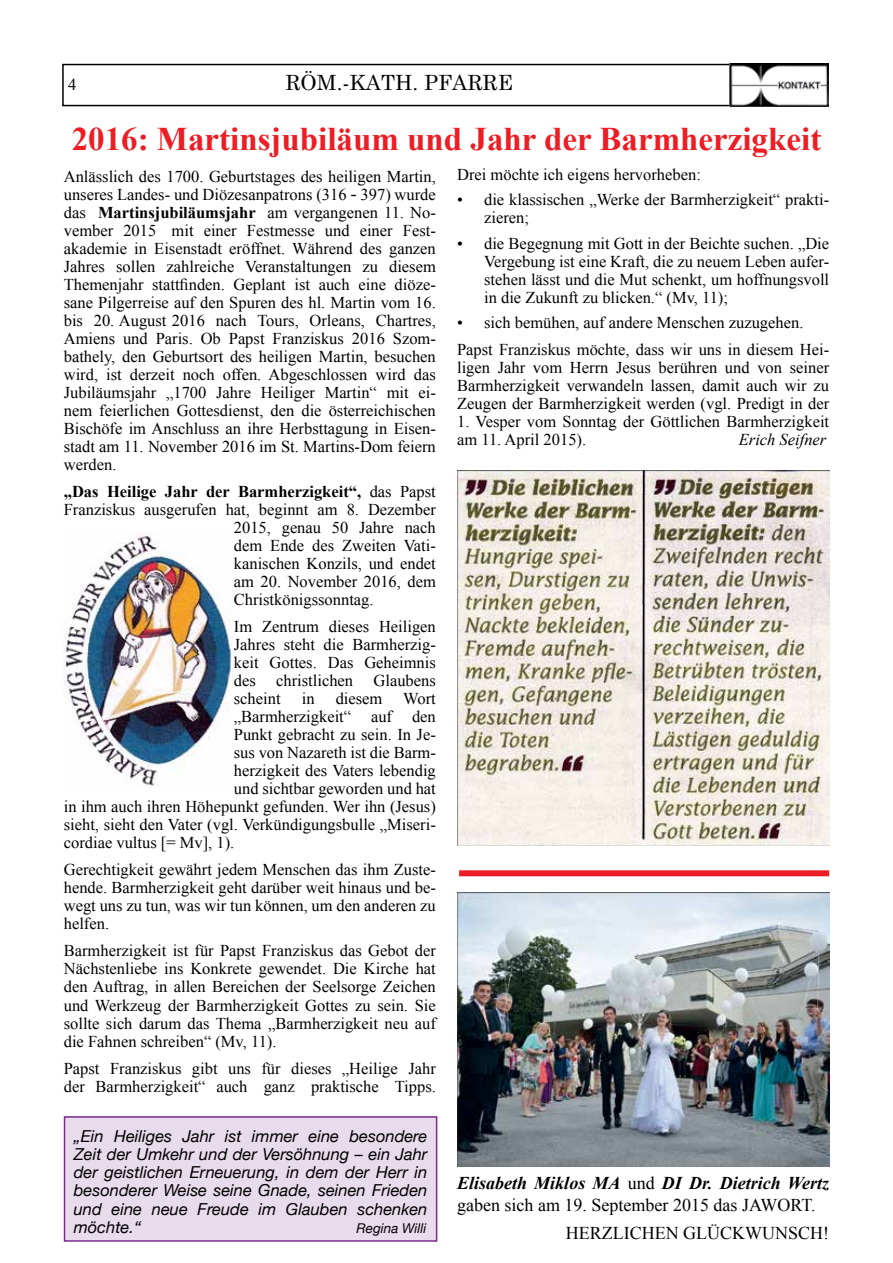
<style>
.page{position:relative;width:893px;height:1263px;background:#fff}
.page>*{position:absolute;margin:0;border:0;box-sizing:border-box;transform-origin:0 0}
.t1{font:700 33px "Times New Roman";color:#ed1d24}
.t2{font:21px "Century Schoolbook";color:#000}
.t3{font:18px/22.5px "Times New Roman";color:#000}
.t4{font:16.5px/18px "Times New Roman";color:#000;text-align:justify}
.t5{font:italic 16.5px/18.1px "Helvetica Neue";color:#000;text-align:justify}
.t6{font:700 16.5px "Times New Roman";color:#000}
.t7{font:italic 16.5px "Times New Roman";color:#000}
.t8{font:italic 13.5px "Helvetica Neue";color:#000}
.s1{font-family:"Helvetica Neue"}
.s2{font-weight:700}
.s3{font-weight:400}
.s4{font-weight:700;font-style:italic}
</style>
<div class="page">
<div style="left:62px;top:64px;width:763px;height:42px;border:2px solid #000"></div>
<img style="left:730px;top:64px;width:99px;height:42px">
<div style="left:459px;top:870px;width:370px;height:6px;background:#ed1d24"></div>
<div style="left:65px;top:1117px;width:372px;height:124px;background:#e8dbec"></div>
<div style="left:64px;top:1116px;width:373px;height:126px;border:2px solid #7d298c"></div>
<img style="left:64px;top:533px;width:169px;height:255px">
<img style="left:457px;top:471px;width:372px;height:375px">
<img style="left:457px;top:892px;width:372px;height:274px">
<p class="t4" style="left:68px;top:75px;width:10px">4</p>
<p class="t2" style="left:285px;top:69px;width:229px">RÖM.-KATH. PFARRE</p>
<h1 class="t1" style="left:72px;top:116px;width:751px">2016: Martinsjubiläum und Jahr der Barmherzigkeit</h1>
<p class="t4" style="left:64px;top:167px;width:374px">Anlässlich des 1700. Geburtstages des heiligen Martin, unseres Landes- und Diözesanpatrons (316 <span class="s1">-</span> 397) wurde das <span class="s2">Martinsjubiläumsjahr</span> am vergangenen 11. No&shy;vember 2015 mit einer Festmesse und einer Fest&shy;akademie in Eisenstadt eröffnet. Während des ganzen Jahres sollen zahlreiche Veranstaltungen zu diesem Themenjahr stattfinden. Geplant ist auch eine diöze&shy;sane Pilgerreise auf den Spuren des hl. Martin vom 16. bis 20. August 2016 nach Tours, Orleans, Chartres, Amiens und Paris. Ob Papst Franziskus 2016 Szom&shy;bathely, den Geburtsort des heiligen Martin, besuchen wird, ist derzeit noch offen. Abgeschlossen wird das Jubiläumsjahr „1700 Jahre Heiliger Martin“ mit ei&shy;nem feierlichen Gottesdienst, den die österreichischen Bischöfe im Anschluss an ihre Herbsttagung in Eisen&shy;stadt am 11. November 2016 im St. Martins-Dom feiern werden.</p>
<p class="t6" style="left:64px;top:480px;width:374px">„Das Heilige Jahr der Barmherzigkeit“, <span class="s3">das Papst</span></p>
<p class="t4" style="left:64px;top:500px;width:374px">Franziskus ausgerufen hat, beginnt am 8. Dezember</p>
<p class="t4" style="left:234px;top:518px;width:203px">2015, genau 50 Jahre nach</p>
<p class="t4" style="left:234px;top:536px;width:203px">dem Ende des Zweiten Vati-</p>
<p class="t4" style="left:234px;top:554px;width:203px">kanischen Konzils, und endet</p>
<p class="t4" style="left:234px;top:572px;width:203px">am 20. November 2016, dem</p>
<p class="t4" style="left:234px;top:590px;width:141px">Christkönigssonntag.</p>
<p class="t4" style="left:234px;top:617px;width:203px">Im Zentrum dieses Heiligen Jahres steht die Barmherzig&shy;keit Gottes. Das Geheimnis des christlichen Glaubens scheint</p>
<p class="t4" style="left:457px;top:165px;width:245px">Drei möchte ich eigens hervorheben:</p>
<p class="t4" style="left:484px;top:190px;width:347px;text-indent:-27px">• die klassischen „Werke der Barmherzigkeit“ prakti&shy;zieren;</p>
<p class="t4" style="left:484px;top:234px;width:347px;text-indent:-27px">• die Begegnung mit Gott in der Beichte suchen. „Die Vergebung ist eine Kraft, die zu neuem Leben aufer&shy;stehen lässt und die Mut schenkt, um hoffnungsvoll in die Zukunft zu blicken.“ (Mv, 11);</p>
<p class="t4" style="left:457px;top:308px;width:374px;line-height:27px">• sich bemühen, auf andere Menschen zuzugehen.<br>Papst Franziskus möchte, dass wir uns in diesem Hei-</p>
<p class="t4" style="left:457px;top:358px;width:374px">ligen Jahr vom Herrn Jesus berühren und von seiner Barmherzigkeit verwandeln lassen, damit auch wir zu Zeugen der Barmherzigkeit werden (vgl. Predigt in der</p>
<p class="t4" style="left:457px;top:412px;width:374px">1. Vesper vom Sonntag der Göttlichen Barmherzigkeit am 11. April 2015).</p>
<p class="t7" style="left:739px;top:428px;width:89px">Erich Seifner</p>
<p class="t4" style="left:302px;top:689px;width:14px">in</p>
<p class="t4" style="left:336px;top:689px;width:48px">diesem</p>
<p class="t4" style="left:403px;top:689px;width:34px">Wort</p>
<p class="t4" style="left:234px;top:707px;width:203px">„Barmherzigkeit“ auf den</p>
<p class="t4" style="left:234px;top:725px;width:203px">Punkt gebracht zu sein. In Je-</p>
<p class="t4" style="left:234px;top:743px;width:203px">sus von Nazareth ist die Barm-</p>
<p class="t4" style="left:234px;top:761px;width:203px">herzigkeit des Vaters lebendig</p>
<p class="t4" style="left:234px;top:779px;width:203px">und sichtbar geworden und hat</p>
<p class="t4" style="left:64px;top:797px;width:374px">in ihm auch ihren Höhepunkt gefunden. Wer ihn (Jesus)</p>
<p class="t4" style="left:64px;top:815px;width:374px">sieht, sieht den Vater (vgl. Verkündigungsbulle „Miseri-</p>
<p class="t4" style="left:64px;top:833px;width:172px">cordiae vultus [= Mv], 1).</p>
<p class="t4" style="left:64px;top:860px;width:374px">Gerechtigkeit gewährt jedem Menschen das ihm Zuste&shy;hende. Barmherzigkeit geht darüber weit hinaus und be&shy;wegt uns zu tun, was wir tun können, um den anderen zu helfen.</p>
<p class="t4" style="left:64px;top:941px;width:374px">Barmherzigkeit ist für Papst Franziskus das Gebot der Nächstenliebe ins Konkrete gewendet. Die Kirche hat den Auftrag, in allen Bereichen der Seelsorge Zeichen und Werkzeug der Barmherzigkeit Gottes zu sein. Sie sollte sich darum das Thema „Barmherzigkeit neu auf die Fahnen schreiben“ (Mv, 11).</p>
<p class="t4" style="left:64px;top:1059px;width:374px">Papst Franziskus gibt uns für dieses „Heilige Jahr der Barmherzigkeit“ auch ganz praktische Tipps.</p>
<p class="t5" style="left:74px;top:1128px;width:355px">„Ein Heiliges Jahr ist immer eine besondere Zeit der Umkehr und der Versöhnung – ein Jahr der geistlichen Erneuerung, in dem der Herr in besonderer Weise seine Gnade, seinen Frieden und eine neue Freude im Glauben schenken möchte.“</p>
<p class="t3" style="left:457px;top:1171px;width:374px"><span class="s4">Elisabeth Miklos MA</span> und <span class="s4">DI Dr. Dietrich Wertz </span>gaben sich am 19. September 2015 das JAWORT.</p>
<p class="t3" style="left:566px;top:1222px;width:265px">HERZLICHEN GLÜCKWUNSCH!</p>
<p class="t8" style="left:357px;top:1218px;width:71px">Regina Willi</p>
</div>
